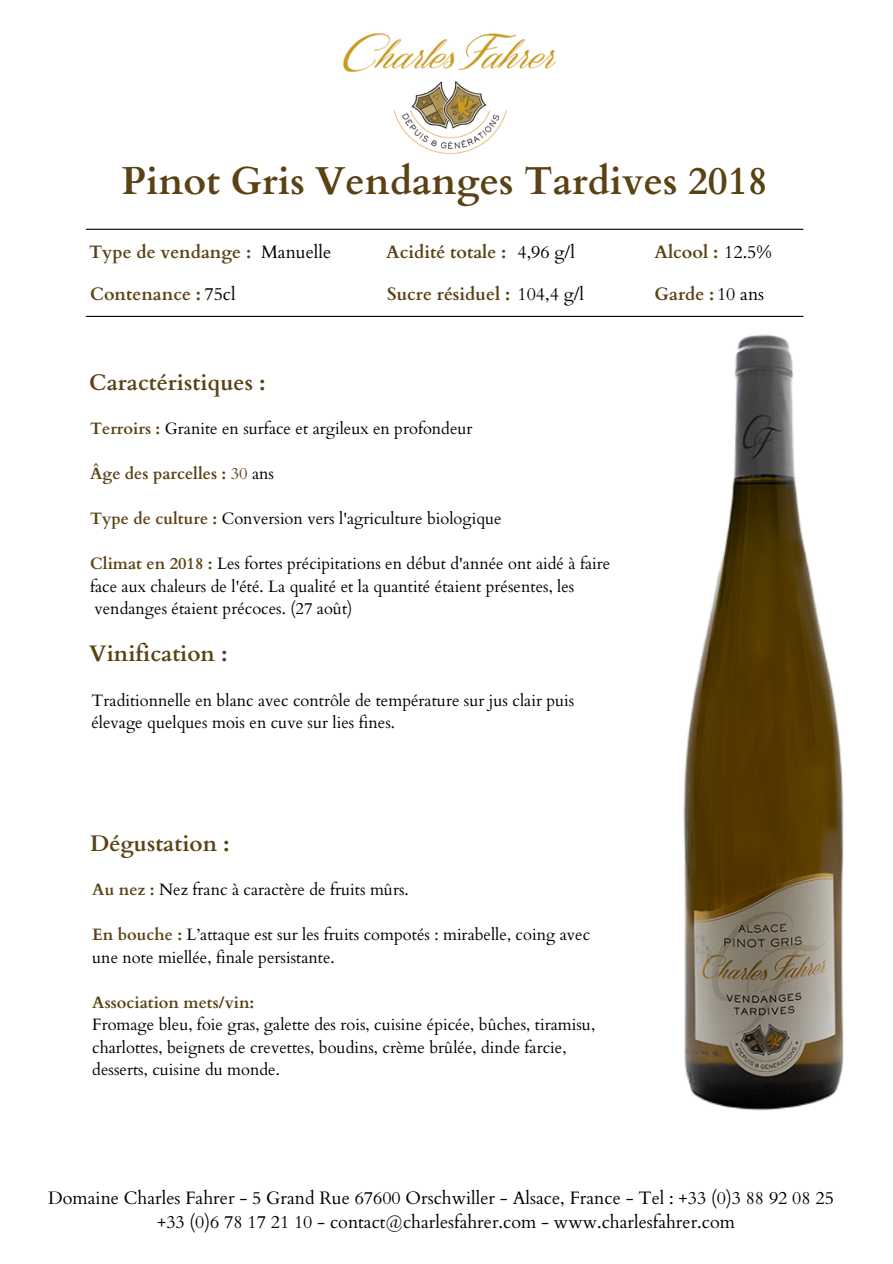
<style>
.page{position:relative;width:893px;height:1264px;background:#fff}
.page>*{position:absolute;margin:0;border:0;box-sizing:border-box;transform-origin:0 0}
.t1{font:700 39px "Cardo";color:#5a4214}
.t2{font:700 22.5px "Cardo";color:#5a4214}
.t3{font:18px/24.8px "Cardo";color:#000;text-align:center}
.t4{font:700 18px "Cardo";color:#5a4214}
.t5{font:16.5px/22.5px "Cardo";color:#000}
.t6{font:700 16.5px "Cardo";color:#5a4214}
.s1{font-weight:400;color:#000}
.s2{font-weight:700;color:#5a4214}
.s3{font-weight:400}
</style>
<div class="page">
<img style="left:333px;top:315px;width:511px;height:796px">
<hr style="left:86px;top:229px;width:717px;height:1px;background:#000">
<hr style="left:86px;top:316px;width:717px;height:1px;background:#000">
<img style="left:342px;top:33px;width:215px;height:122px">
<h1 class="t1" style="left:121px;top:156px;width:648px">Pinot Gris Vendanges Tardives 2018</h1>
<p class="t4" style="left:89px;top:240px;width:164px">Type de vendange :</p>
<p class="t4" style="left:386px;top:240px;width:122px">Acidité totale :</p>
<p class="t4" style="left:654px;top:240px;width:119px">Alcool : <span class="s1">12.5%</span></p>
<p class="t4" style="left:387px;top:282px;width:198px">Sucre résiduel : <span class="s1">104,4 g/l</span></p>
<p class="t4" style="left:654px;top:282px;width:111px">Garde :<span class="s1">10 ans</span></p>
<p class="t3" style="left:261px;top:239px;width:72px">Manuelle</p>
<p class="t3" style="left:517px;top:239px;width:59px">4,96 g/l</p>
<p class="t4" style="left:90px;top:282px;width:147px">Contenance : <span class="s1">75cl</span></p>
<h2 class="t2" style="left:89px;top:367px;width:178px">Caractéristiques :</h2>
<p class="t5" style="left:90px;top:418px;width:384px"><span class="s2">Terroirs :</span> Granite en surface et argileux en profondeur</p>
<p class="t6" style="left:90px;top:463px;width:185px">Âge des parcelles : <span class="s3">30</span> <span class="s1">ans</span></p>
<p class="t5" style="left:90px;top:508px;width:413px"><span class="s2">Type de culture :</span> Conversion vers l'agriculture biologique</p>
<p class="t5" style="left:90px;top:553px;width:521px"><span class="s2">Climat en 2018 :</span> Les fortes précipitations en début d'année ont aidé à faire face aux chaleurs de l'été. La qualité et la quantité étaient présentes, les vendanges étaient précoces. (27 août)</p>
<h2 class="t2" style="left:89px;top:638px;width:140px">Vinification :</h2>
<p class="t5" style="left:91px;top:689px;width:484px">Traditionnelle en blanc avec contrôle de température sur jus clair puis élevage quelques mois en cuve sur lies fines.</p>
<h2 class="t2" style="left:90px;top:828px;width:141px">Dégustation :</h2>
<p class="t5" style="left:92px;top:878px;width:318px"><span class="s2">Au nez :</span> Nez franc à caractère de fruits mûrs.</p>
<p class="t5" style="left:92px;top:923px;width:499px"><span class="s2">En bouche :</span> L’attaque est sur les fruits compotés : mirabelle, coing avec une note miellée, finale persistante.</p>
<p class="t6" style="left:92px;top:991px;width:164px">Association mets/vin:</p>
<p class="t5" style="left:92px;top:1013px;width:504px">Fromage bleu, foie gras, galette des rois, cuisine épicée, bûches, tiramisu, charlottes, beignets de crevettes, boudins, crème brûlée, dinde farcie, desserts, cuisine du monde.</p>
<p class="t3" style="left:48px;top:1185px;width:787px">Domaine Charles Fahrer - 5 Grand Rue 67600 Orschwiller - Alsace, France - Tel : +33 (0)3 88 92 08 25 +33 (0)6 78 17 21 10 - contact@charlesfahrer.com - www.charlesfahrer.com</p>
</div>
